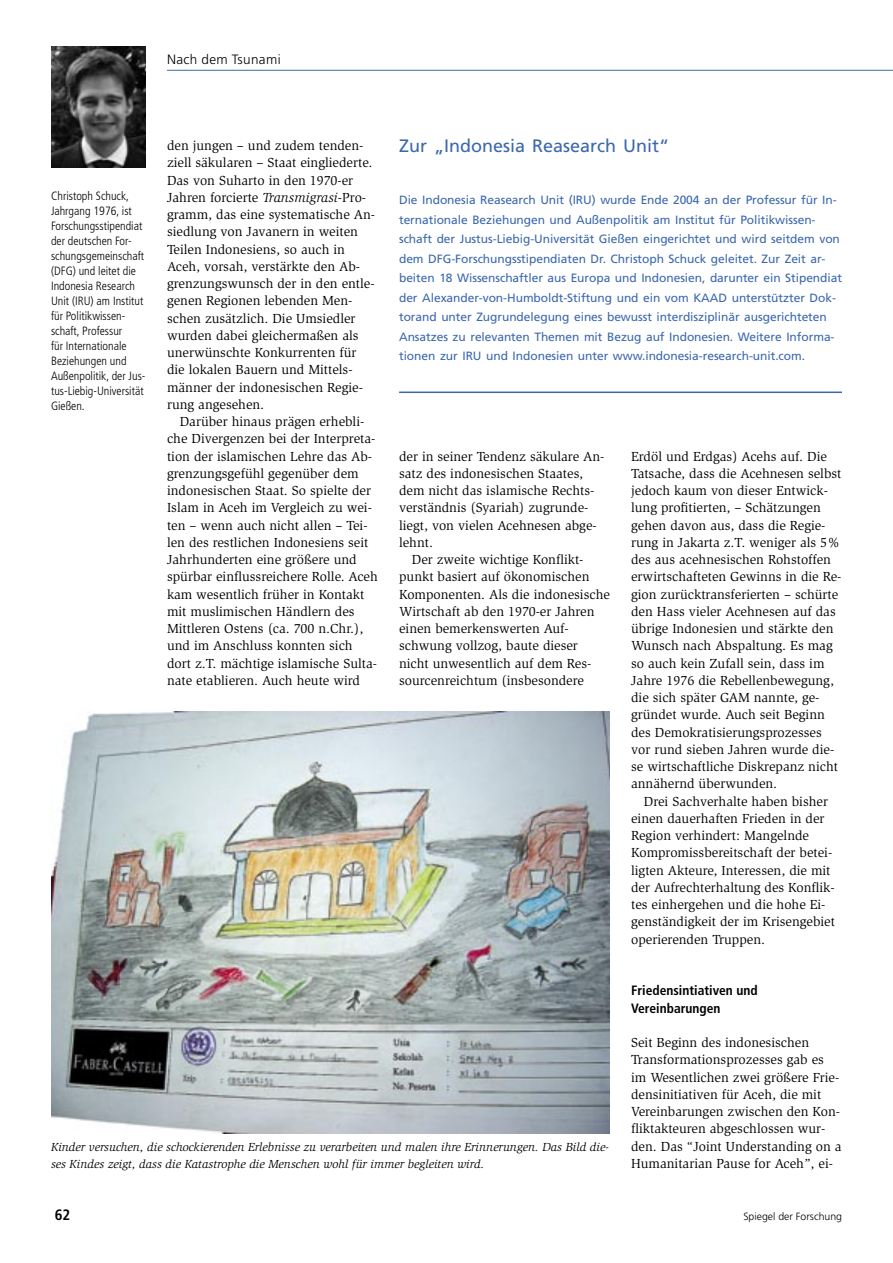
<style>
.page{position:relative;width:893px;height:1263px;background:#fff}
.page>*{position:absolute;margin:0;border:0;box-sizing:border-box;transform-origin:0 0}
.t1{font:18px "Frutiger";color:#3c68ae}
.t2{font:700 condensed 15px "Frutiger";color:#000}
.t3{font:13.5px/17.2px "Slimbach";color:#000}
.t4{font:700 condensed 13.5px/17.2px "Frutiger";color:#000}
.t5{font:300 13.5px "Frutiger";letter-spacing:.03em;color:#000}
.t6{font:12px/19.5px "Frutiger";letter-spacing:-.005em;color:#3c68ae}
.t7{font:300 condensed 12px/15px "Frutiger";color:#000}
.t8{font:italic 12px/17.2px "Slimbach";color:#000}
.t9{font:300 10.5px "Frutiger";color:#000}
.s1{font-style:italic}
</style>
<div class="page">
<hr style="left:167px;top:70px;width:726px;height:1px;background:#3c68ae">
<img style="left:51px;top:46px;width:95px;height:121px">
<img style="left:51px;top:712px;width:559px;height:421px">
<hr style="left:399px;top:392px;width:443px;height:1px;background:#3c68ae">
<p class="t5" style="left:167px;top:51px;width:115px">Nach dem Tsunami</p>
<h1 class="t1" style="left:399px;top:135px;width:272px">Zur „Indonesia Reasearch Unit“</h1>
<p class="t3" style="left:167px;top:137px;width:210px">den jungen – und zudem tenden&shy;ziell säkularen – Staat eingliederte.<br>Das von Suharto in den 1970-er<br>Jahren forcierte <span class="s1">Transmigrasi</span>-Pro&shy;gramm, das eine systematische An&shy;siedlung von Javanern in weiten<br>Teilen Indonesiens, so auch in<br>Aceh, vorsah, verstärkte den Ab&shy;grenzungswunsch der in den entle&shy;genen Regionen lebenden Men&shy;schen zusätzlich. Die Umsiedler wurden dabei gleichermaßen als unerwünschte Konkurrenten für die lokalen Bauern und Mittels&shy;männer der indonesischen Regie&shy;rung angesehen.</p>
<p class="t3" style="left:167px;top:413px;width:212px;text-indent:13px">Darüber hinaus prägen erhebli&shy;che Divergenzen bei der Interpreta&shy;tion der islamischen Lehre das Ab&shy;grenzungsgefühl gegenüber dem indonesischen Staat. So spielte der Islam in Aceh im Vergleich zu wei&shy;ten – wenn auch nicht allen – Tei&shy;len des restlichen Indonesiens seit Jahrhunderten eine größere und spürbar einflussreichere Rolle. Aceh kam wesentlich früher in Kontakt mit muslimischen Händlern des Mittleren Ostens (ca. 700 n.Chr.), und im Anschluss konnten sich dort z.T. mächtige islamische Sulta&shy;nate etablieren. Auch heute wird</p>
<p class="t7" style="left:51px;top:188px;width:96px">Christoph Schuck,<br>Jahrgang 1976, ist<br>Forschungsstipendiat der deutschen For&shy;schungsgemeinschaft (DFG) und leitet die<br>Indonesia Research<br>Unit (IRU) am Institut für Politikwissen&shy;schaft, Professur<br>für Internationale<br>Beziehungen und<br>Außenpolitik, der Jus&shy;tus-Liebig-Universität<br>Gießen.</p>
<p class="t6" style="left:399px;top:190px;width:444px">Die Indonesia Reasearch Unit (IRU) wurde Ende 2004 an der Professur für In&shy;ternationale Beziehungen und Außenpolitik am Institut für Politikwissen&shy;schaft der Justus-Liebig-Universität Gießen eingerichtet und wird seitdem von dem DFG-Forschungsstipendiaten Dr. Christoph Schuck geleitet. Zur Zeit ar&shy;beiten 18 Wissenschaftler aus Europa und Indonesien, darunter ein Stipendiat der Alexander-von-Humboldt-Stiftung und ein vom KAAD unterstützter Dok&shy;torand unter Zugrundelegung eines bewusst interdisziplinär ausgerichteten Ansatzes zu relevanten Themen mit Bezug auf Indonesien. Weitere Informa&shy;tionen zur IRU und Indonesien unter www.indonesia-research-unit.com.</p>
<p class="t3" style="left:631px;top:447px;width:212px">Erdöl und Erdgas) Acehs auf. Die Tatsache, dass die Acehnesen selbst jedoch kaum von dieser Entwick&shy;lung profitierten, – Schätzungen gehen davon aus, dass die Regie&shy;rung in Jakarta z.T. weniger als 5% des aus acehnesischen Rohstoffen erwirtschafteten Gewinns in die Re&shy;gion zurücktransferierten – schürte den Hass vieler Acehnesen auf das übrige Indonesien und stärkte den Wunsch nach Abspaltung. Es mag so auch kein Zufall sein, dass im Jahre 1976 die Rebellenbewegung, die sich später GAM nannte, ge&shy;gründet wurde. Auch seit Beginn des Demokratisierungsprozesses vor rund sieben Jahren wurde die&shy;se wirtschaftliche Diskrepanz nicht annähernd überwunden.</p>
<p class="t3" style="left:631px;top:792px;width:205px;text-indent:13px">Drei Sachverhalte haben bisher einen dauerhaften Frieden in der Region verhindert: Mangelnde Kompromissbereitschaft der betei&shy;ligten Akteure, Interessen, die mit der Aufrechterhaltung des Konflik&shy;tes einhergehen und die hohe Ei&shy;genständigkeit der im Krisengebiet operierenden Truppen.</p>
<p class="t4" style="left:631px;top:982px;width:128px">Friedensintiativen und<br>Vereinbarungen</p>
<p class="t3" style="left:631px;top:1034px;width:212px">Seit Beginn des indonesischen Transformationsprozesses gab es im Wesentlichen zwei größere Frie&shy;densinitiativen für Aceh, die mit Vereinbarungen zwischen den Kon&shy;fliktakteuren abgeschlossen wur&shy;den. Das “Joint Understanding on a Humanitarian Pause for Aceh”, ei-</p>
<p class="t3" style="left:399px;top:447px;width:207px">der in seiner Tendenz säkulare An-</p>
<p class="t3" style="left:399px;top:465px;width:186px">satz des indonesischen Staates,</p>
<p class="t3" style="left:399px;top:482px;width:197px">dem nicht das islamische Rechts-</p>
<p class="t3" style="left:399px;top:499px;width:191px">verständnis (Syariah) zugrunde-</p>
<p class="t3" style="left:399px;top:516px;width:199px">liegt, von vielen Acehnesen abge-</p>
<p class="t3" style="left:399px;top:534px;width:35px">lehnt.</p>
<p class="t3" style="left:412px;top:551px;width:173px">Der zweite wichtige Konflikt-</p>
<p class="t3" style="left:399px;top:568px;width:192px">punkt basiert auf ökonomischen</p>
<p class="t3" style="left:399px;top:585px;width:212px">Komponenten. Als die indonesische</p>
<p class="t3" style="left:399px;top:603px;width:197px">Wirtschaft ab den 1970-er Jahren</p>
<p class="t3" style="left:399px;top:620px;width:171px">einen bemerkenswerten Auf-</p>
<p class="t3" style="left:399px;top:637px;width:180px">schwung vollzog, baute dieser</p>
<p class="t3" style="left:399px;top:654px;width:194px">nicht unwesentlich auf dem Res-</p>
<p class="t3" style="left:399px;top:672px;width:186px">sourcenreichtum (insbesondere</p>
<p class="t8" style="left:51px;top:1138px;width:559px">Kinder versuchen, die schockierenden Erlebnisse zu verarbeiten und malen ihre Erinnerungen. Das Bild die&shy;ses Kindes zeigt, dass die Katastrophe die Menschen wohl für immer begleiten wird.</p>
<p class="t2" style="left:55px;top:1205px;width:17px">62</p>
<p class="t9" style="left:743px;top:1210px;width:100px">Spiegel der Forschung</p>
</div>
